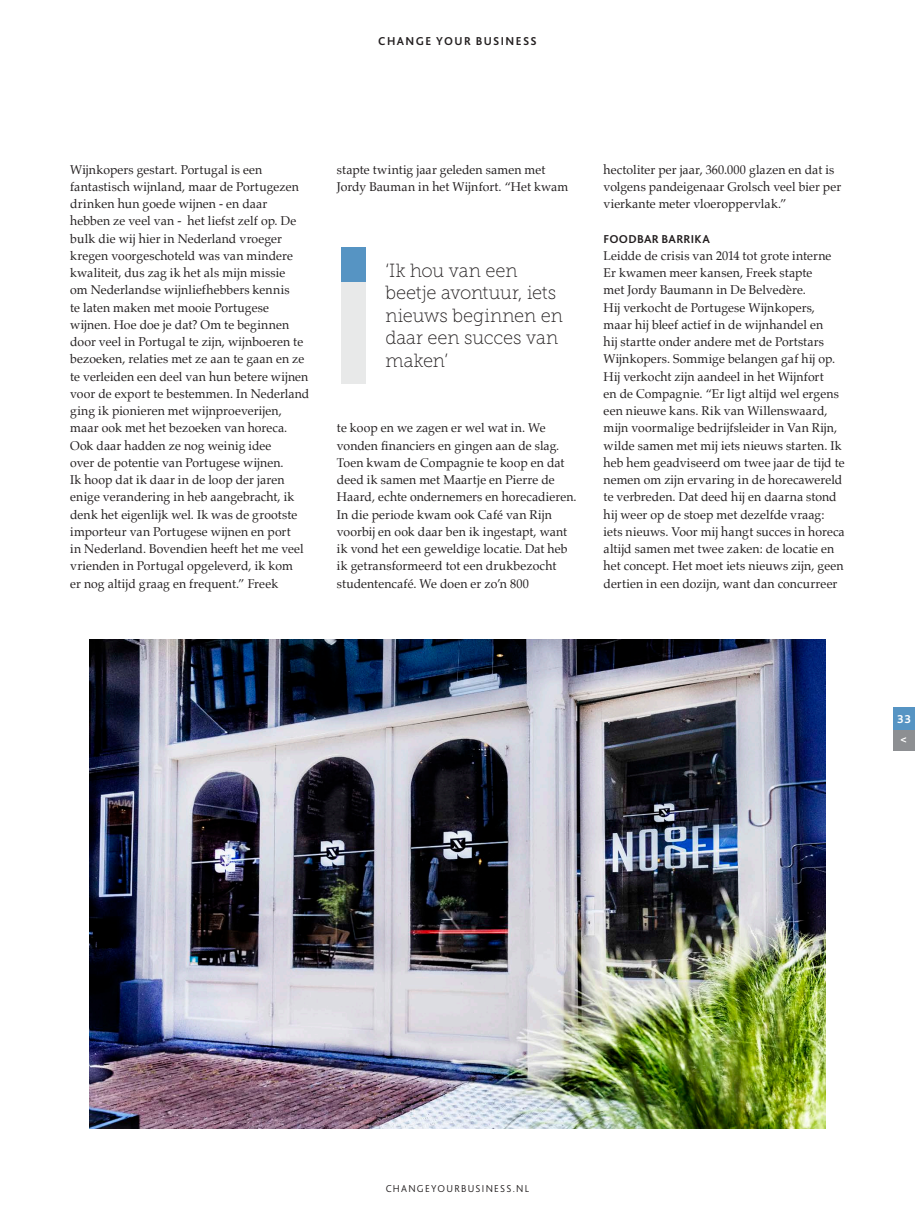
<style>
.page{position:relative;width:915px;height:1212px;background:#fff}
.page>*{position:absolute;margin:0;border:0;box-sizing:border-box;transform-origin:0 0}
.t1{font:19.05px/22.5px "Museo Slab 100";color:#231f20;scale:.96 1}
.t2{font:12.75px/17.2px "Palatino";letter-spacing:.005em;color:#231f20;scale:.96 1}
.t3{font:700 12px "Bliss 2";letter-spacing:.11em;color:#231f20}
.t4{font:700 12px "Bliss 2";letter-spacing:.02em;color:#231f20}
.t5{font:700 12px/20.7px "Bliss 2";color:#fff}
.t6{font:300 10.5px "Bliss 2";letter-spacing:.125em;color:#231f20}
</style>
<div class="page">
<div style="left:892px;top:728px;width:22px;height:22px;background:#8d8f92"></div>
<div style="left:892px;top:707px;width:22px;height:22px;background:#5694c3"></div>
<div style="left:341px;top:247px;width:25px;height:136px;background:#e8e9e9"></div>
<div style="left:341px;top:247px;width:25px;height:35px;background:#5694c3"></div>
<img style="left:90px;top:639px;width:734px;height:490px">
<p class="t3" style="left:378px;top:33px;width:160px">CHANGE YOUR BUSINESS</p>
<p class="t2" style="left:70px;top:160px;width:251px">Wijnkopers gestart. Portugal is een fantastisch wijnland, maar de Portugezen drinken hun goede wijnen - en daar hebben ze veel van - het liefst zelf op. De bulk die wij hier in Nederland vroeger kregen voorgeschoteld was van mindere kwaliteit, dus zag ik het als mijn missie<br>om Nederlandse wijnliefhebbers kennis<br>te laten maken met mooie Portugese wijnen. Hoe doe je dat? Om te beginnen door veel in Portugal te zijn, wijnboeren te bezoeken, relaties met ze aan te gaan en ze te verleiden een deel van hun betere wijnen voor de export te bestemmen. In Nederland ging ik pionieren met wijnproeverijen, maar ook met het bezoeken van horeca.<br>Ook daar hadden ze nog weinig idee<br>over de potentie van Portugese wijnen.<br>Ik hoop dat ik daar in de loop der jaren enige verandering in heb aangebracht, ik denk het eigenlijk wel. Ik was de grootste importeur van Portugese wijnen en port<br>in Nederland. Bovendien heeft het me veel vrienden in Portugal opgeleverd, ik kom<br>er nog altijd graag en frequent.” Freek</p>
<p class="t2" style="left:337px;top:160px;width:242px">stapte twintig jaar geleden samen met<br>Jordy Bauman in het Wijnfort. “Het kwam</p>
<h1 class="t1" style="left:385px;top:259px;width:186px">‘Ik hou van een beetje avontuur, iets nieuws beginnen en daar een succes van maken’</h1>
<p class="t2" style="left:337px;top:419px;width:251px">te koop en we zagen er wel wat in. We vonden financiers en gingen aan de slag.<br>Toen kwam de Compagnie te koop en dat deed ik samen met Maartje en Pierre de Haard, echte ondernemers en horecadieren.<br>In die periode kwam ook Café van Rijn voorbij en ook daar ben ik ingestapt, want ik vond het een geweldige locatie. Dat heb ik getransformeerd tot een drukbezocht studentencafé. We doen er zo’n 800</p>
<p class="t2" style="left:603px;top:160px;width:249px">hectoliter per jaar, 360.000 glazen en dat is volgens pandeigenaar Grolsch veel bier per vierkante meter vloeroppervlak.”</p>
<p class="t4" style="left:603px;top:231px;width:108px">FOODBAR BARRIKA</p>
<p class="t2" style="left:603px;top:247px;width:253px">Leidde de crisis van 2014 tot grote interne Er kwamen meer kansen, Freek stapte<br>met Jordy Baumann in De Belvedère.<br>Hij verkocht de Portugese Wijnkopers, maar hij bleef actief in de wijnhandel en<br>hij startte onder andere met de Portstars Wijnkopers. Sommige belangen gaf hij op.<br>Hij verkocht zijn aandeel in het Wijnfort<br>en de Compagnie. “Er ligt altijd wel ergens een nieuwe kans. Rik van Willenswaard, mijn voormalige bedrijfsleider in Van Rijn, wilde samen met mij iets nieuws starten. Ik heb hem geadviseerd om twee jaar de tijd te nemen om zijn ervaring in de horecawereld te verbreden. Dat deed hij en daarna stond hij weer op de stoep met dezelfde vraag: iets nieuws. Voor mij hangt succes in horeca altijd samen met twee zaken: de locatie en het concept. Het moet iets nieuws zijn, geen dertien in een dozijn, want dan concurreer</p>
<p class="t5" style="left:896px;top:708px;width:16px">33 &lt;</p>
<p class="t6" style="left:385px;top:1182px;width:145px">CHANGEYOURBUSINESS.NL</p>
</div>
